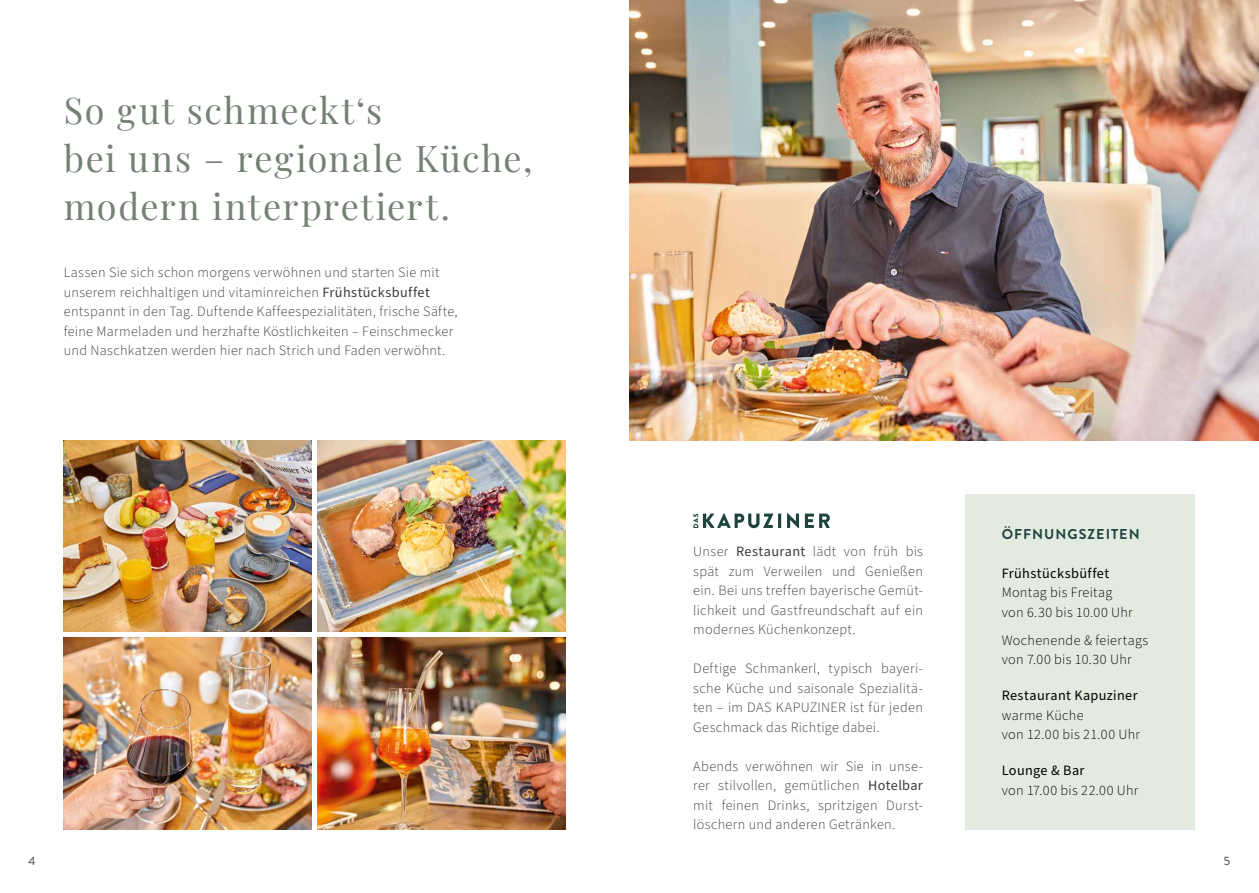
<style>
.page{position:relative;width:1259px;height:893px;background:#fff}
.page>*{position:absolute;margin:0;border:0;box-sizing:border-box;transform-origin:0 0}
.t1{font:36px/48px "Playfair Display";letter-spacing:.04em;color:#748173}
.t2{font:300 14.25px/19.5px "Source Sans Pro";letter-spacing:.025em;color:#3c3c3b;text-align:justify}
.t3{font:300 14.25px/19.5px "Source Sans Pro";letter-spacing:.02em;color:#000}
.t4{font:14.25px "Source Sans Pro";letter-spacing:.025em;color:#000}
.t5{font:700 14.25px "Brandon Grotesque";letter-spacing:.075em;color:#1f443d}
.t6{font:12px "Brandon Grotesque";color:#3c3c3b}
.s1{font-weight:400}
</style>
<div class="page">
<img style="left:64px;top:638px;width:247px;height:191px">
<img style="left:64px;top:440px;width:247px;height:191px">
<img style="left:318px;top:638px;width:248px;height:191px">
<img style="left:318px;top:440px;width:248px;height:191px">
<img style="left:629px;top:0;width:630px;height:440px">
<div style="left:965px;top:494px;width:230px;height:335px;background:#e3ebe1"></div>
<hr style="left:778px;top:514px;width:3px;height:14px;background:#1f443d">
<svg style="left:787px;top:513px;width:12px;height:15px"></svg>
<svg style="left:805px;top:514px;width:25px;height:14px"></svg>
<svg style="left:693px;top:513px;width:80px;height:15px"></svg>
<h1 class="t1" style="left:64px;top:83px;width:470px">So gut schmeckt‘s<br>bei uns – regionale Küche, modern interpretiert.</h1>
<p class="t2" style="left:64px;top:263px;width:395px;text-align:left">Lassen Sie sich schon morgens verwöhnen und starten Sie mit unserem reichhaltigen und vitaminreichen <span class="s1">Frühstücksbuffet </span>entspannt in den Tag. Duftende Kaffeespezialitäten, frische Säfte, feine Marmeladen und herzhafte Köstlichkeiten – Feinschmecker und Naschkatzen werden hier nach Strich und Faden verwöhnt.</p>
<p class="t2" style="left:693px;top:542px;width:231px">Unser <span class="s1">Restaurant</span> lädt von früh bis spät zum Verweilen und Genießen ein. Bei uns treffen bayerische Gemüt&shy;lichkeit und Gastfreundschaft auf ein modernes Küchenkonzept.</p>
<p class="t2" style="left:693px;top:659px;width:231px">Deftige Schmankerl, typisch bayeri&shy;sche Küche und saisonale Spezialitä&shy;ten – im DAS KAPUZINER ist für jeden Geschmack das Richtige dabei.</p>
<p class="t2" style="left:693px;top:757px;width:231px">Abends verwöhnen wir Sie in unse&shy;rer stilvollen, gemütlichen <span class="s1">Hotelbar </span>mit feinen Drinks, spritzigen Durst&shy;löschern und anderen Getränken.</p>
<p class="t5" style="left:1001px;top:524px;width:139px">ÖFFNUNGSZEITEN</p>
<p class="t4" style="left:1001px;top:563px;width:109px">Frühstücksbüffet</p>
<p class="t3" style="left:1001px;top:583px;width:133px">Montag bis Freitag von 6.30 bis 10.00 Uhr</p>
<p class="t3" style="left:1001px;top:630px;width:148px">Wochenende &amp; feiertags von 7.00 bis 10.30 Uhr</p>
<p class="t4" style="left:1001px;top:686px;width:137px">Restaurant Kapuziner</p>
<p class="t3" style="left:1001px;top:705px;width:140px">warme Küche<br>von 12.00 bis 21.00 Uhr</p>
<p class="t4" style="left:1001px;top:761px;width:84px">Lounge &amp; Bar</p>
<p class="t3" style="left:1001px;top:780px;width:138px">von 17.00 bis 22.00 Uhr</p>
<p class="t6" style="left:28px;top:853px;width:9px">4</p>
<p class="t6" style="left:1223px;top:853px;width:8px">5</p>
</div>
